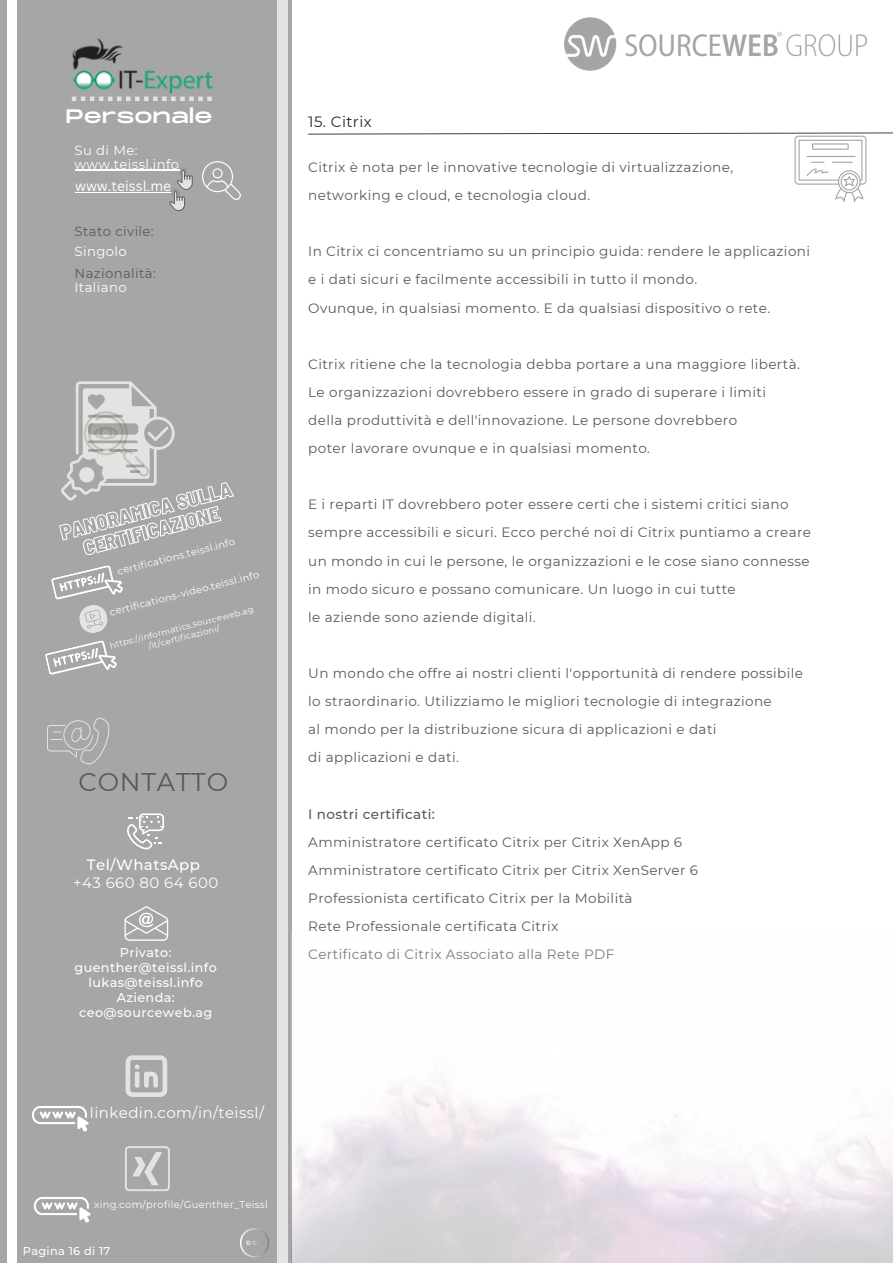
<style>
.page{position:relative;width:893px;height:1264px;background:#fff}
.page>*{position:absolute;margin:0;border:0;box-sizing:border-box;transform-origin:0 0}
.t1{font:25.5px "Montserrat";letter-spacing:.03em;color:#595959}
.t2{font:19.5px "Monument Extended";letter-spacing:.03em;color:#fff}
.t3{font:15px "Montserrat";letter-spacing:.03em;color:#fff}
.t4{font:500 15px "Montserrat";letter-spacing:.03em;color:#fff}
.t5{font:15px "Montserrat";letter-spacing:.03em;color:#262626}
.t6{font:13.95px "Canva Sans";color:#fff}
.t7{font:13.5px/28px "Montserrat";letter-spacing:.03em;color:#58595b}
.t8{font:500 13.5px "Montserrat";letter-spacing:.03em;color:#58595b}
.t9{font:13.2px/14.2px "Montserrat";letter-spacing:.03em;color:#fff}
.t10{font:13.2px "Montserrat";letter-spacing:.03em;color:#595959}
.t11{font:500 12.75px/14.9px "Montserrat";letter-spacing:.03em;color:#fff;text-align:center}
.t12{font:500 11.4px "Montserrat";letter-spacing:.03em;color:#fff}
.t13{font:10.05px "Montserrat";color:#fff}
.t14{font:9.9px "Montserrat";letter-spacing:.03em;color:#fff}
.t15{font:8.55px/9.9px "Montserrat";color:#fff;text-align:center}
</style>
<div class="page">
<div style="left:0;top:0;width:291px;height:1262px;background:#a6a6a6"></div>
<svg style="left:47px;top:717px;width:62px;height:47px"></svg>
<img style="left:72px;top:38px;width:141px;height:56px">
<svg style="left:72px;top:97px;width:140px;height:4px"></svg>
<svg style="left:240px;top:1228px;width:29px;height:30px"></svg>
<svg style="left:202px;top:161px;width:39px;height:39px"></svg>
<hr style="left:75px;top:192px;width:96px;height:1px;background:#fff">
<svg style="left:169px;top:168px;width:24px;height:43px"></svg>
<svg style="left:126px;top:1055px;width:41px;height:41px"></svg>
<svg style="left:32px;top:1106px;width:57px;height:25px"></svg>
<svg style="left:34px;top:1197px;width:57px;height:25px"></svg>
<svg style="left:125px;top:1146px;width:45px;height:45px"></svg>
<div style="left:7px;top:0;width:9px;height:1262px;background:#fff"></div>
<div style="left:277px;top:0;width:10px;height:1262px;background:#e3e3e3"></div>
<img style="left:564px;top:18px;width:301px;height:53px">
<svg style="left:308px;top:132px;width:584px;height:70px"></svg>
<svg style="left:127px;top:813px;width:37px;height:36px"></svg>
<svg style="left:124px;top:906px;width:44px;height:34px"></svg>
<svg style="left:45px;top:381px;width:189px;height:294px"></svg>
<hr style="left:75px;top:170px;width:104px;height:1px;background:#fff">
<h2 class="t2" style="left:66px;top:105px;width:148px">Personale</h2>
<p class="t9" style="left:75px;top:143px;width:106px">Su di Me: www.teissl.info</p>
<p class="t6" style="left:75px;top:176px;width:98px">www.teissl.me</p>
<p class="t10" style="left:75px;top:223px;width:81px">Stato civile:</p>
<p class="t9" style="left:75px;top:244px;width:54px">Singolo</p>
<p class="t10" style="left:75px;top:265px;width:83px">Nazionalità:</p>
<p class="t9" style="left:75px;top:280px;width:53px">Italiano</p>
<p class="t13" style="left:116px;top:565px;width:122px;rotate:-14deg">certifications.teissl.info</p>
<p class="t13" style="left:108px;top:605px;width:155px;rotate:-14deg">certifications-video.teissl.info</p>
<p class="t15" style="left:109px;top:640px;width:149px;rotate:-14deg">https://informatics.sourceweb.ag /it/certificazioni/</p>
<h1 class="t1" style="left:79px;top:766px;width:151px">CONTATTO</h1>
<p class="t4" style="left:87px;top:855px;width:115px">Tel/WhatsApp</p>
<p class="t3" style="left:73px;top:873px;width:147px">+43 660 80 64 600</p>
<p class="t4" style="left:87px;top:864px;width:115px">Tel/WhatsApp</p>
<p class="t3" style="left:73px;top:882px;width:147px">+43 660 80 64 600</p>
<p class="t11" style="left:74px;top:945px;width:144px">Privato: guenther@teissl.info lukas@teissl.info<br>Azienda: ceo@sourceweb.ag</p>
<p class="t3" style="left:90px;top:1103px;width:175px">linkedin.com/in/teissl/</p>
<p class="t14" style="left:94px;top:1198px;width:175px">xing.com/profile/Guenther_Teissl</p>
<p class="t12" style="left:23px;top:1243px;width:89px">Pagina 16 di 17</p>
<p class="t5" style="left:308px;top:112px;width:65px">15. Citrix</p>
<p class="t7" style="left:308px;top:153px;width:426px">Citrix è nota per le innovative tecnologie di virtualizzazione, networking e cloud, e tecnologia cloud.</p>
<p class="t7" style="left:308px;top:237px;width:503px">In Citrix ci concentriamo su un principio guida: rendere le applicazioni e i dati sicuri e facilmente accessibili in tutto il mondo.<br>Ovunque, in qualsiasi momento. E da qualsiasi dispositivo o rete.</p>
<p class="t7" style="left:308px;top:350px;width:493px">Citrix ritiene che la tecnologia debba portare a una maggiore libertà.<br>Le organizzazioni dovrebbero essere in grado di superare i limiti della produttività e dell'innovazione. Le persone dovrebbero<br>poter lavorare ovunque e in qualsiasi momento.</p>
<p class="t7" style="left:308px;top:490px;width:504px">E i reparti IT dovrebbero poter essere certi che i sistemi critici siano sempre accessibili e sicuri. Ecco perché noi di Citrix puntiamo a creare un mondo in cui le persone, le organizzazioni e le cose siano connesse in modo sicuro e possano comunicare. Un luogo in cui tutte<br>le aziende sono aziende digitali.</p>
<p class="t7" style="left:308px;top:659px;width:496px">Un mondo che offre ai nostri clienti l'opportunità di rendere possibile lo straordinario. Utilizziamo le migliori tecnologie di integrazione<br>al mondo per la distribuzione sicura di applicazioni e dati<br>di applicazioni e dati.</p>
<p class="t8" style="left:308px;top:805px;width:128px">I nostri certificati:</p>
<p class="t7" style="left:308px;top:827px;width:391px">Amministratore certificato Citrix per Citrix XenApp 6<br>Amministratore certificato Citrix per Citrix XenServer 6<br>Professionista certificato Citrix per la Mobilità<br>Rete Professionale certificata Citrix<br>Certificato di Citrix Associato alla Rete PDF</p>
</div>
